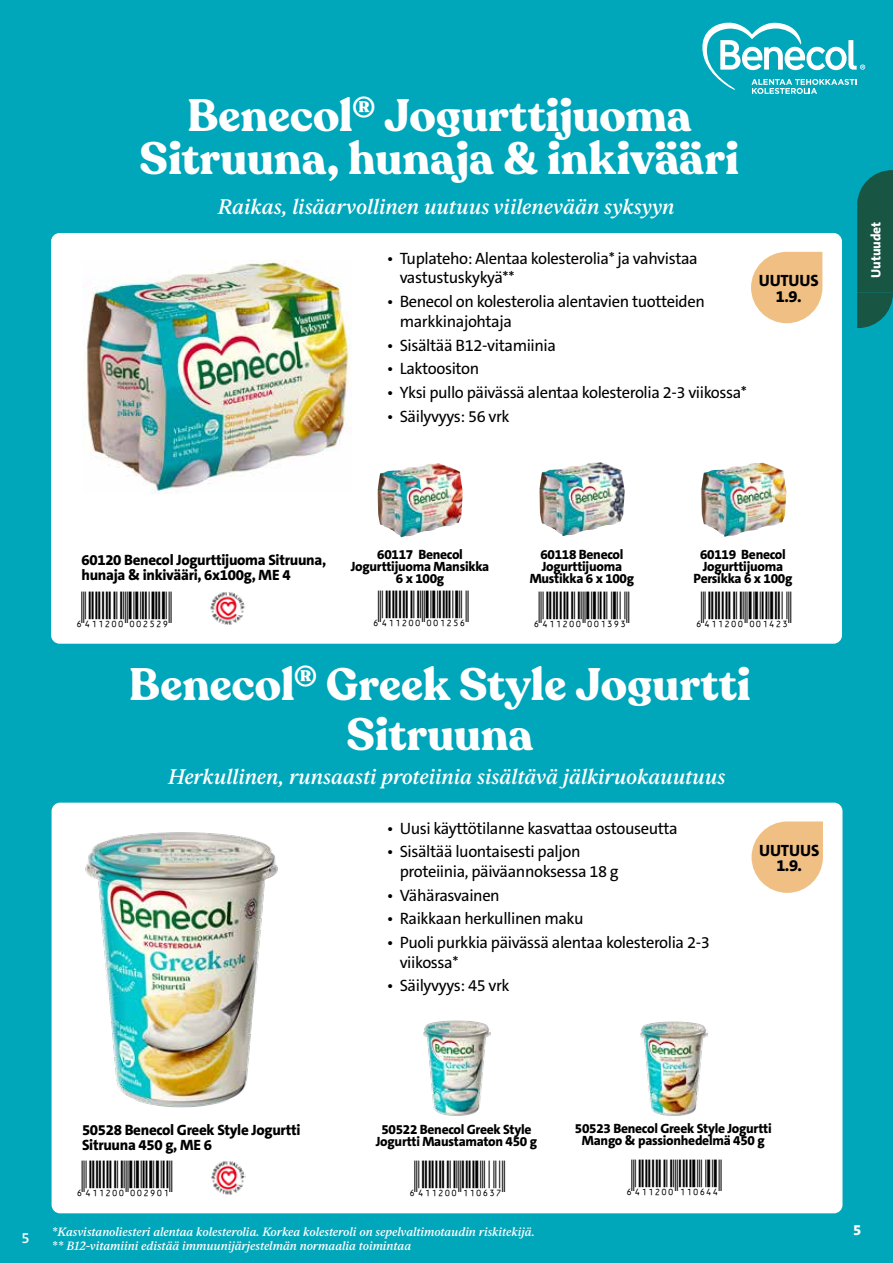
<style>
.page{position:relative;width:893px;height:1263px;background:#00a6ba}
.page>*{position:absolute;margin:0;border:0;box-sizing:border-box;transform-origin:0 0}
.t1{font:700 45px/43.5px "Recoleta";color:#fff;text-align:center}
.t2{font:36px "Viisas EAN Melko Matala";color:#000}
.t3{font:italic 500 21px "Ivar Text";color:#fff}
.t4{font:16.5px/19.5px "The Sans C5";letter-spacing:-.025em;color:#000}
.t5{font:800 16.35px/15.3px "The Sans C5";letter-spacing:-.005em;color:#000;text-align:center}
.t6{font:800 15px/15px "The Sans C5";letter-spacing:-.02em;color:#000}
.t7{font:800 15px "The Sans C5";color:#fff}
.t8{font:600 15px "The Sans C5";color:#fff}
.t9{font:800 13.5px/12px "The Sans C5";letter-spacing:-.02em;color:#000;text-align:center}
.t10{font:800 13.5px "The Sans C5";color:#fff}
.t11{font:italic 500 12px/14.4px "Ivar Text";letter-spacing:-.005em;color:#fff}
</style>
<div class="page">
<svg style="left:702px;top:23px;width:163px;height:71px"></svg>
<div style="left:51px;top:233px;width:791px;height:411px;background:#fff;border-radius:9px"></div>
<img style="left:210px;top:592px;width:23px;height:33px">
<svg style="left:751px;top:252px;width:71px;height:71px;background:#f2c997"></svg>
<div style="left:52px;top:803px;width:790px;height:410px;background:#fff;border-radius:9px"></div>
<img style="left:211px;top:1161px;width:22px;height:34px">
<svg style="left:751px;top:821px;width:72px;height:72px"></svg>
<img style="left:85px;top:832px;width:193px;height:276px">
<img style="left:82px;top:261px;width:269px;height:232px">
<img style="left:539px;top:462px;width:86px;height:74px">
<img style="left:701px;top:463px;width:85px;height:74px">
<img style="left:378px;top:463px;width:85px;height:74px">
<img style="left:640px;top:1021px;width:67px;height:95px">
<img style="left:423px;top:1020px;width:68px;height:96px">
<svg style="left:857px;top:170px;width:36px;height:158px;background:#155d4e"></svg>
<h1 class="t1" style="left:140px;top:94px;width:601px">Benecol<sup>®</sup> Jogurttijuoma<br>Sitruuna, hunaja &amp; inkivääri</h1>
<p class="t3" style="left:218px;top:195px;width:458px">Raikas, lisäarvollinen uutuus viilenevään syksyyn</p>
<p class="t4" style="left:400px;top:249px;width:300px;text-indent:-13px">• Tuplateho: Alentaa kolesterolia* ja vahvistaa vastustuskykyä**</p>
<p class="t4" style="left:400px;top:292px;width:307px;text-indent:-13px">• Benecol on kolesterolia alentavien tuotteiden markkinajohtaja</p>
<p class="t4" style="left:387px;top:335px;width:171px">• Sisältää B12-vitamiinia</p>
<p class="t4" style="left:387px;top:359px;width:94px">• Laktoositon</p>
<p class="t4" style="left:387px;top:383px;width:362px">• Yksi pullo päivässä alentaa kolesterolia 2-3 viikossa*</p>
<p class="t4" style="left:387px;top:407px;width:124px">• Säilyvyys: 56 vrk</p>
<p class="t5" style="left:759px;top:273px;width:61px">UUTUUS<br>1.9.</p>
<p class="t6" style="left:81px;top:553px;width:246px">60120 Benecol Jogurttijuoma Sitruuna, hunaja &amp; inkivääri, 6x100g, ME 4</p>
<h2 class="t2" style="left:75px;top:591px;width:99px">*6411200002529*</h2>
<p class="t9" style="left:351px;top:548px;width:140px">60117 Benecol<br>Jogurttijuoma Mansikka<br>6 x 100g</p>
<h2 class="t2" style="left:372px;top:590px;width:99px">*6411200001256*</h2>
<p class="t9" style="left:530px;top:548px;width:106px">60118 Benecol<br>Jogurttijuoma<br>Mustikka 6 x 100g</p>
<h2 class="t2" style="left:532px;top:591px;width:99px">*6411200001393*</h2>
<p class="t9" style="left:694px;top:548px;width:100px">60119 Benecol<br>Jogurttijuoma<br>Persikka 6 x 100g</p>
<h2 class="t2" style="left:694px;top:591px;width:99px">*6411200001423*</h2>
<h1 class="t1" style="left:129px;top:661px;width:623px;line-height:49.5px">Benecol<sup>®</sup> Greek Style Jogurtti<br>Sitruuna</h1>
<p class="t3" style="left:168px;top:764px;width:559px">Herkullinen, runsaasti proteiinia sisältävä jälkiruokauutuus</p>
<p class="t4" style="left:387px;top:818px;width:292px">• Uusi käyttötilanne kasvattaa ostouseutta</p>
<p class="t4" style="left:400px;top:842px;width:220px;text-indent:-13px">• Sisältää luontaisesti paljon proteiinia, päiväannoksessa 18 g</p>
<p class="t4" style="left:387px;top:885px;width:114px">• Vähärasvainen</p>
<p class="t4" style="left:387px;top:909px;width:198px">• Raikkaan herkullinen maku</p>
<p class="t4" style="left:400px;top:933px;width:312px;text-indent:-13px">• Puoli purkkia päivässä alentaa kolesterolia 2-3 viikossa*</p>
<p class="t4" style="left:387px;top:976px;width:124px">• Säilyvyys: 45 vrk</p>
<p class="t5" style="left:759px;top:843px;width:61px">UUTUUS<br>1.9.</p>
<p class="t10" style="left:867px;top:278px;width:58px;rotate:-90deg">Uutuudet</p>
<p class="t8" style="left:21px;top:1228px;width:10px">5</p>
<p class="t6" style="left:82px;top:1122px;width:220px">50528 Benecol Greek Style Jogurtti<br>Sitruuna 450 g, ME 6</p>
<h2 class="t2" style="left:75px;top:1160px;width:99px">*6411200002901*</h2>
<p class="t9" style="left:376px;top:1124px;width:163px">50522 Benecol Greek Style<br>Jogurtti Maustamaton 450 g</p>
<h2 class="t2" style="left:408px;top:1160px;width:99px">*6411200110637*</h2>
<p class="t11" style="left:52px;top:1224px;width:485px">*Kasvistanoliesteri alentaa kolesterolia. Korkea kolesteroli on sepelvaltimotaudin riskitekijä. ** B12-vitamiini edistää immuunijärjestelmän normaalia toimintaa</p>
<p class="t9" style="left:575px;top:1123px;width:198px">50523 Benecol Greek Style Jogurtti<br>Mango &amp; passionhedelmä 450 g</p>
<h2 class="t2" style="left:625px;top:1159px;width:99px">*6411200110644*</h2>
<p class="t7" style="left:853px;top:1220px;width:10px">5</p>
</div>
